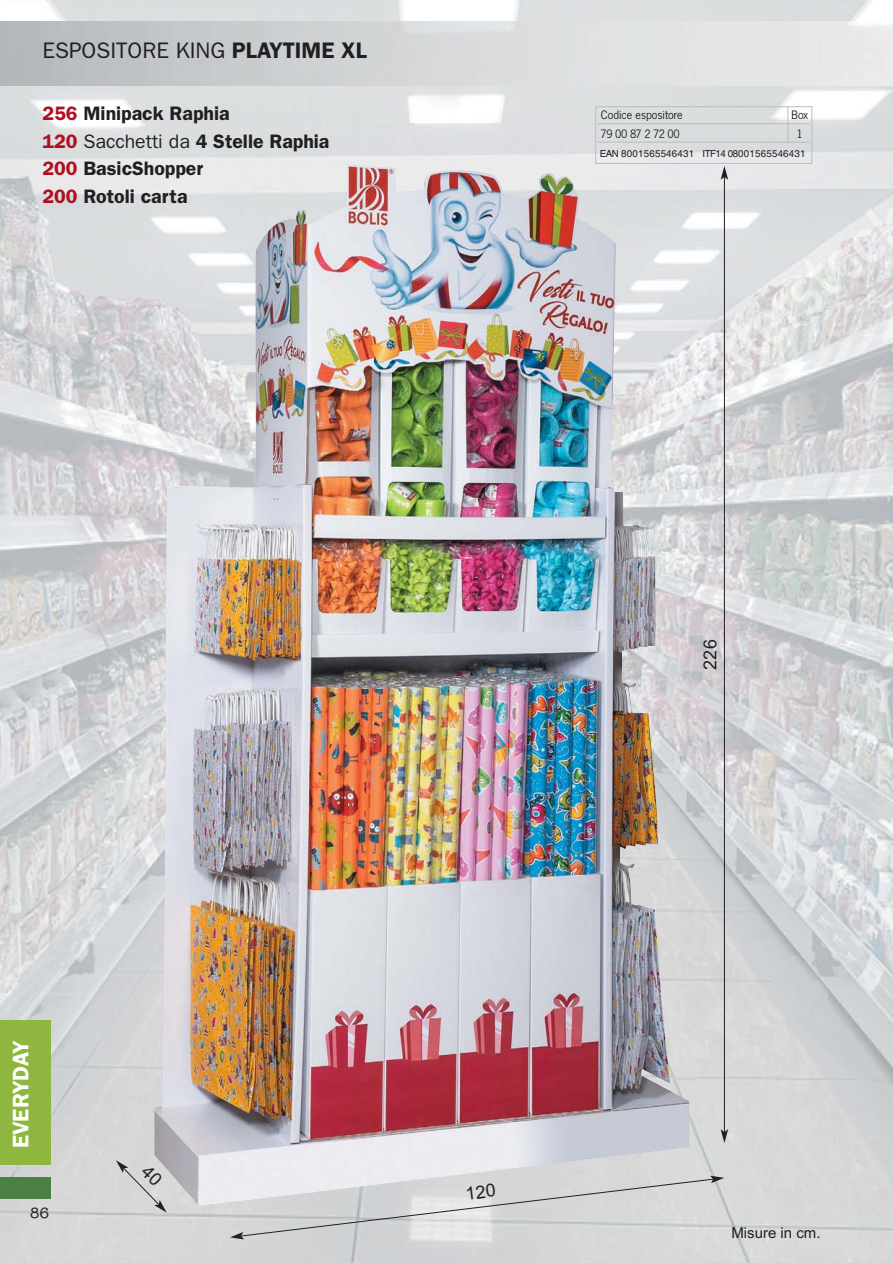
<style>
.page{position:relative;width:893px;height:1263px;background:#fff}
.page>*{position:absolute;margin:0;border:0;box-sizing:border-box;transform-origin:0 0}
.t1{font:22.5px "Frankfurt Gothic Plain";color:#231f20}
.t2{font:700 22.5px "Frankfurt Gothic";color:#fff}
.t3{font:700 19.5px/27.6px "Frankfurt Gothic";color:#231f20}
.t4{font:18px "Arial";color:#231f20}
.t5{font:15px "Arial";color:#231f20}
.t6{font:15px "Memorandum Plain";color:#231f20}
.t7{font:12.75px "News Got T";color:#231f20}
.t8{font:9.75px "Switzerland";letter-spacing:.02em;color:#231f20}
.s1{font-family:"Frankfurt Gothic";font-weight:700}
.s2{color:#b00f1e}
.s3{font-family:"Frankfurt Gothic Plain";font-weight:400}
</style>
<div class="page">
<img style="left:0;top:0;width:893px;height:1263px">
<img style="left:0;top:21px;width:893px;height:64px">
<img style="left:155px;top:164px;width:534px;height:1042px">
<hr style="left:724px;top:177px;width:1px;height:955px;background:#231f20">
<svg style="left:721px;top:1129px;width:7px;height:14px"></svg>
<div style="left:0;top:1178px;width:51px;height:21px;background:#4b8044"></div>
<div style="left:0;top:1021px;width:51px;height:144px;background:#8fb63e"></div>
<svg style="left:595px;top:106px;width:217px;height:74px;background:#dddfe0"></svg>
<hr style="left:597px;top:142px;width:213px;height:1px;background:#bbbdc0">
<hr style="left:787px;top:106px;width:1px;height:37px;background:#bbbdc0">
<svg style="left:230px;top:1176px;width:494px;height:63px;background:#d5d5d6"></svg>
<svg style="left:116px;top:1160px;width:51px;height:53px;background:#cdcdcd"></svg>
<p class="t1" style="left:42px;top:43px;width:326px">ESPOSITORE KING <span class="s1">PLAYTIME XL</span></p>
<p class="t3" style="left:42px;top:101px;width:288px"><span class="s2">256</span> Minipack Raphia<br><span class="s2">120</span> <span class="s3">Sacchetti da</span> 4 Stelle Raphia<br><span class="s2">200</span> BasicShopper<br><span class="s2">200</span> Rotoli carta</p>
<p class="t2" style="left:13px;top:1148px;width:109px;rotate:-90deg">EVERYDAY</p>
<p class="t6" style="left:30px;top:1204px;width:21px">86</p>
<p class="t7" style="left:601px;top:107px;width:83px">Codice espositore</p>
<p class="t7" style="left:791px;top:107px;width:18px">Box</p>
<p class="t7" style="left:600px;top:126px;width:81px">79 00 87 2 72 00</p>
<p class="t7" style="left:796px;top:126px;width:8px">1</p>
<p class="t8" style="left:600px;top:148px;width:207px">EAN 8001565546431 ITF14 08001565546431</p>
<p class="t4" style="left:700px;top:670px;width:32px;rotate:-90deg">226</p>
<p class="t5" style="left:731px;top:1224px;width:91px">Misure in cm.</p>
</div>
